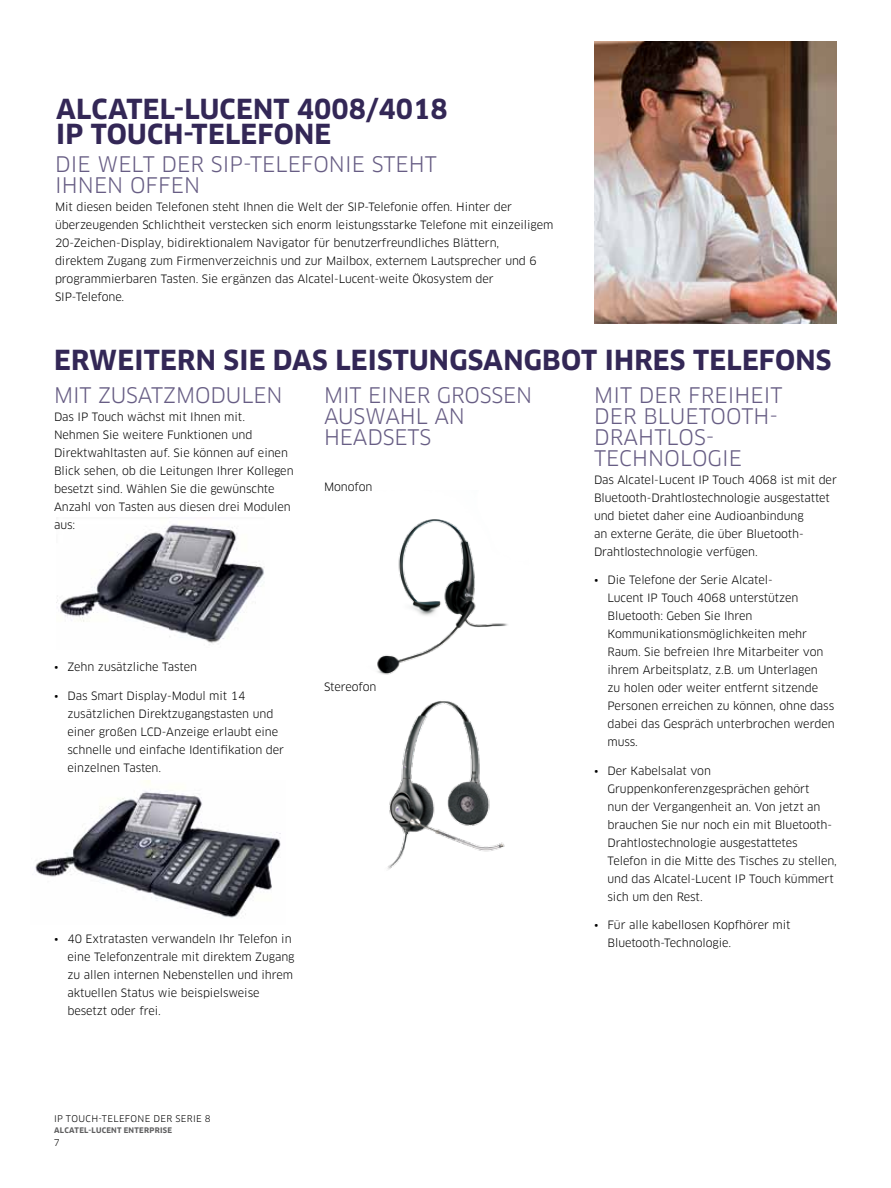
<style>
.page{position:relative;width:891px;height:1188px;background:#fff}
.page>*{position:absolute;margin:0;border:0;box-sizing:border-box;transform-origin:0 0}
.t1{font:700 27px "Clan OT";letter-spacing:.01em;color:#332756}
.t2{font:21px/21px "Clan OT";letter-spacing:.005em;color:#675d84}
.t3{font:11.25px/18px "Clan OT";letter-spacing:-.005em;color:#000}
.t4{font:9px "Clan OT";letter-spacing:.04em;color:#000}
.t5{font:700 7.5px "Clan OT";letter-spacing:.04em;color:#5e5e5f}
</style>
<div class="page">
<img style="left:35px;top:781px;width:246px;height:137px">
<img style="left:57px;top:524px;width:207px;height:120px">
<img style="left:377px;top:519px;width:131px;height:155px">
<img style="left:383px;top:674px;width:122px;height:196px">
<img style="left:594px;top:41px;width:243px;height:283px">
<h1 class="t1" style="left:56px;top:93px;width:38px">ALCATEL</h1>
<h1 class="t1" style="left:174px;top:93px;width:45px">-LUCENT</h1>
<h1 class="t1" style="left:297px;top:93px;width:152px">4008/4018</h1>
<h1 class="t1" style="left:56px;top:119px;width:169px">IP TOUCH-TELE</h1>
<h1 class="t1" style="left:258px;top:119px;width:55px">FONE</h1>
<h2 class="t2" style="left:55px;top:154px;width:379px">Di e Welt der SIP-Telefoni e steht<br>Ihnen offen</h2>
<p class="t3" style="left:55px;top:198px;width:500px">Mit diesen beiden Telefonen steht Ihnen die Welt der SIP-Telefonie offen. H inter der überzeugenden Schlichtheit verstecken sich enorm leistungsstarke Telefone mit einzeiligem 20-Zeichen-Display, bidirektionalem Navigator für benutzerfreundliches Blättern,<br>direktem Zugang zum Firmenverzeichnis und zur Mailbox, externem Lautsprecher und 6 programmierbaren Tasten. Sie ergänzen das Alcatel-Lucent-weite Ökosystem der SIP-Telefone.</p>
<h1 class="t1" style="left:54px;top:345px;width:779px">ERWEITERN SIE DAS LEISTUNGSANGBOT IHRES TELEFONS</h1>
<h2 class="t2" style="left:54px;top:384px;width:157px">MIT ZUSATZMODULEN</h2>
<p class="t3" style="left:54px;top:407px;width:241px">Das IP Touch wächst mit Ihnen mit.<br>Nehmen Sie weitere Funktionen und Direktwahltasten auf. Sie können auf einen Blick sehen, ob die Leitungen Ihrer Kollegen besetzt sind. Wählen Sie die gewünschte Anzahl von Tasten aus diesen drei Modulen aus:</p>
<h2 class="t2" style="left:324px;top:384px;width:193px;text-indent:113px">GROSSEN<br>AUSWAHL AN<br>HEADSETS</h2>
<p class="t3" style="left:324px;top:478px;width:50px">Monofon</p>
<h2 class="t2" style="left:324px;top:384px;width:78px">MIT EINER</h2>
<p class="t3" style="left:54px;top:658px;width:145px">• Zehn zusätzliche Tasten</p>
<p class="t3" style="left:68px;top:686px;width:207px;text-indent:-14px">• Das Smart Display-Modul mit 14 zusätzlichen D irektzugangstasten und einer großen LCD</p>
<p class="t3" style="left:68px;top:722px;width:218px;text-indent:94px">-Anzeige erlaubt eine schnelle und einfache Identifikation der einzelnen Tasten.</p>
<p class="t3" style="left:324px;top:677px;width:54px">Stereofon</p>
<p class="t3" style="left:68px;top:929px;width:229px;text-indent:-14px">• 40 Extratasten verwandeln Ihr Telefon in eine Telefonzentrale mit direktem Zugang zu allen internen Nebenstellen und ihrem aktuellen Status wie beispielsweise besetzt oder frei.</p>
<p class="t4" style="left:54px;top:1113px;width:158px">IP Touch-Telefone der Seri e 8</p>
<p class="t5" style="left:54px;top:1126px;width:12px">ALCATEL</p>
<p class="t5" style="left:88px;top:1126px;width:14px">-LUCENT</p>
<p class="t5" style="left:124px;top:1126px;width:6px">ENTE</p>
<p class="t5" style="left:144px;top:1126px;width:21px">RPRISE</p>
<p class="t4" style="left:54px;top:1138px;width:7px">7</p>
<h2 class="t2" style="left:594px;top:384px;width:13px">mit</h2>
<h2 class="t2" style="left:594px;top:384px;width:179px;text-indent:45px">der Frei heit der BLUE</h2>
<h2 class="t2" style="left:594px;top:405px;width:186px;text-indent:105px">TOOTH-<br>Drahtlos&shy;technologi e</h2>
<p class="t3" style="left:594px;top:470px;width:244px">Das Alcatel-Lucent IP Touch 4068 ist mit der Bluetooth-D rahtlostechnologie ausgestattet und bietet daher eine Audioanbindung<br>an externe Geräte, die über Bluetooth-Drahtlostechnologie verfügen.</p>
<p class="t3" style="left:608px;top:571px;width:229px;text-indent:-14px">• Die Telefone der Serie Alcatel-<br>Lucent IP Touch 4068 unterstützen Bluetooth: Geben Sie Ihren Kommunikationsmöglichkeiten mehr Raum. Sie befreien Ihre Mitarbeiter von ihrem Arbeitsplatz, z.B. um U nterlagen<br>zu holen oder weiter entfernt sitzende Personen erreichen zu können, ohne dass dabei das Gespräch unterbrochen werden muss.</p>
<p class="t3" style="left:608px;top:761px;width:231px;text-indent:-14px">• Der Kabelsalat von Gruppenkonferenzgesprächen gehört<br>nun der Vergangenheit an. Von jetzt an brauchen Sie nur noch ein mit Bluetooth-D rahtlostechnologie ausgestattetes Telefon in die Mitte des Tisches zu stellen, und das Alcatel-Lucent IP Touch kümmert sich um den Rest.</p>
<p class="t3" style="left:608px;top:916px;width:185px;text-indent:-14px">• Für alle kabellosen Kopfhörer mit<br>Bluetooth-Technologie.</p>
</div>
